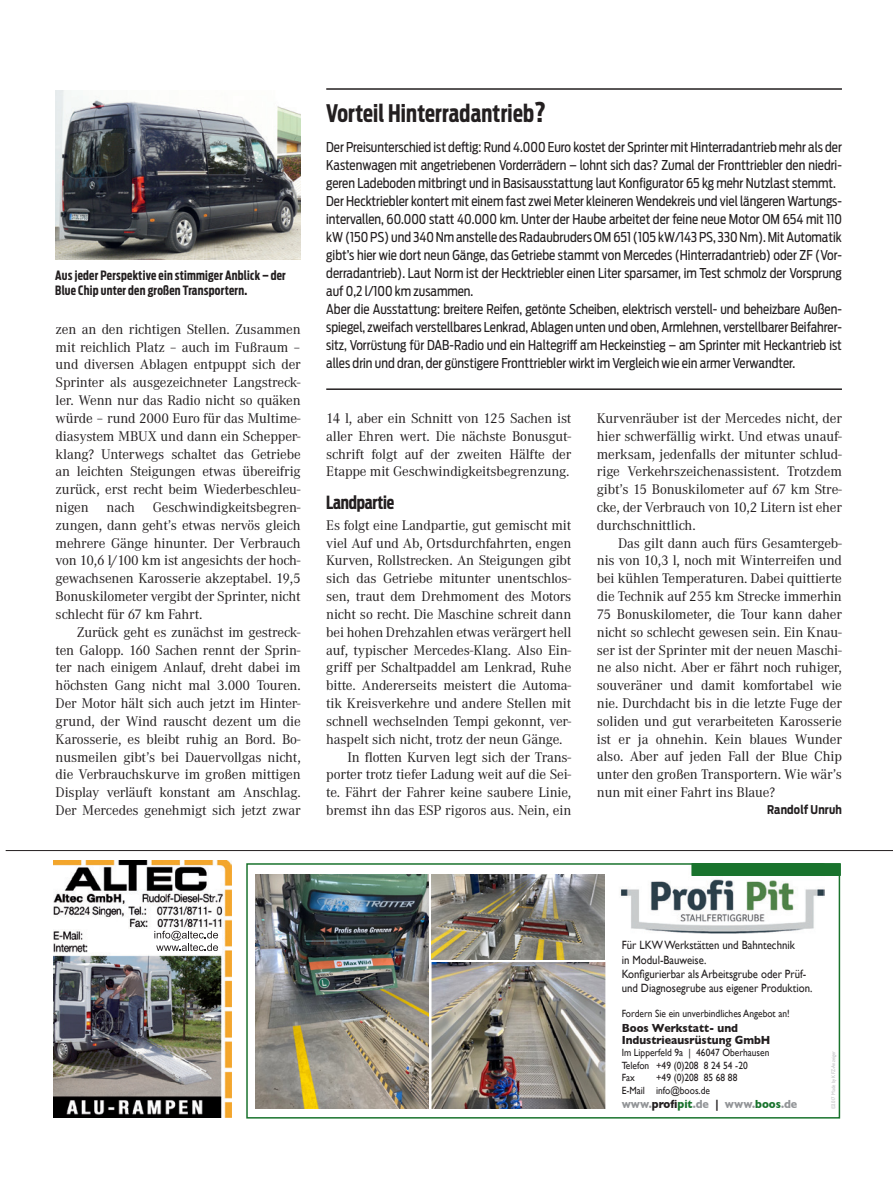
<style>
.page{position:relative;width:893px;height:1191px;background:#fff}
.page>*{position:absolute;margin:0;border:0;box-sizing:border-box;transform-origin:0 0}
.t1{font:700 24px "Antenna Extra Cond";letter-spacing:.01em;color:#231f20}
.t2{font:700 18px "Antenna Extra Cond";letter-spacing:-.01em;color:#231f20}
.t3{font:14.55px/17.9px "Corporate A";letter-spacing:-.01em;color:#231f20;text-align:justify}
.t4{font:13.5px/18px "Antenna Condensed";color:#231f20;scale:.95 1}
.t5{font:700 12.75px/15px "Antenna Extra Cond";letter-spacing:.02em;color:#231f20}
.t6{font:12px/14.4px "Gill Sans";color:#231f20;scale:.9 1}
.t7{font:700 12px/12px "Gill Sans";color:#231f20;scale:.9 1}
.t8{font:700 12px "Gill Sans";color:#939598;scale:.9 1}
.t9{font:700 12px "Antenna Condensed";letter-spacing:.015em;color:#231f20;scale:.95 1}
.t10{font:10.5px/12.6px "Gill Sans";color:#231f20;scale:.9 1}
.t11{font:5.25px "Gill Sans";color:#bcbdc0;scale:.9 1}
.s1{font-size:27px}
.s2{color:#231f20}
.s3{color:#19732d}
</style>
<div class="page">
<img style="left:56px;top:90px;width:244px;height:169px">
<img style="left:54px;top:860px;width:178px;height:257px">
<div style="left:120px;top:929px;width:102px;height:24px;background:#fff"></div>
<svg style="left:154px;top:930px;width:64px;height:21px"></svg>
<img style="left:620px;top:879px;width:204px;height:54px">
<div style="left:246px;top:863px;width:594px;height:255px;border:1px solid #19732d"></div>
<img style="left:432px;top:962px;width:173px;height:146px">
<img style="left:256px;top:874px;width:172px;height:234px">
<img style="left:432px;top:874px;width:173px;height:85px">
<div style="left:692px;top:864px;width:148px;height:11px;background:#19732d"></div>
<div style="left:691px;top:863px;width:150px;height:13px;border:1px solid #19732d"></div>
<hr style="left:6px;top:850px;width:887px;height:1px;background:#231f20">
<hr style="left:326px;top:388px;width:516px;height:2px;background:#231f20">
<hr style="left:326px;top:88px;width:516px;height:2px;background:#231f20">
<p class="t5" style="left:55px;top:268px;width:232px">Aus jeder Perspektive ein stimmiger Anblick – der<br>Blue Chip unter den großen Transportern.</p>
<p class="t3" style="left:56px;top:320px;width:247px">zen an den richtigen Stellen. Zusammen mit reichlich Platz – auch im Fußraum – und diversen Ablagen entpuppt sich der Sprinter als ausgezeichneter Langstreck&shy;ler. Wenn nur das Radio nicht so quäken würde – rund 2000 Euro für das Multime&shy;diasystem MBUX und dann ein Schepper&shy;klang? Unterwegs schaltet das Getriebe an leichten Steigungen etwas übereifrig zurück, erst recht beim Wiederbeschleu&shy;nigen nach Geschwindigkeitsbegren&shy;zungen, dann geht’s etwas nervös gleich mehrere Gänge hinunter. Der Verbrauch von 10,6 l/100 km ist angesichts der hoch&shy;gewachsenen Karosserie akzeptabel. 19,5<br>Bonuskilometer vergibt der Sprinter, nicht schlecht für 67 km Fahrt.</p>
<p class="t3" style="left:56px;top:623px;width:247px;text-indent:21px">Zurück geht es zunächst im gestreck&shy;ten Galopp. 160 Sachen rennt der Sprin&shy;ter nach einigem Anlauf, dreht dabei im höchsten Gang nicht mal 3.000 Touren.<br>Der Motor hält sich auch jetzt im Hinter&shy;grund, der Wind rauscht dezent um die Karosserie, es bleibt ruhig an Bord. Bo&shy;nusmeilen gibt’s bei Dauervollgas nicht, die Verbrauchskurve im großen mittigen Display verläuft konstant am Anschlag.<br>Der Mercedes genehmigt sich jetzt zwar</p>
<h1 class="t1" style="left:326px;top:98px;width:221px">Vorteil Hinterradantrieb<span class="s1">?</span></h1>
<p class="t4" style="left:326px;top:138px;width:544px">Der Preisunterschied ist deftig: Rund 4.000 Euro kostet der Sprinter mit Hinterradantrieb mehr als der Kastenwagen mit angetriebenen Vorderrädern – lohnt sich das? Zumal der Fronttriebler den niedri&shy;geren Ladeboden mitbringt und in Basisausstattung laut Konfigurator 65 kg mehr Nutzlast stemmt.<br>Der Hecktriebler kontert mit einem fast zwei Meter kleineren Wendekreis und viel längeren Wartungs&shy;intervallen, 60.000 statt 40.000 km. Unter der Haube arbeitet der feine neue Motor OM 654 mit 110 kW (150 PS) und 340 Nm anstelle des Radaubruders OM 651 (105 kW/143 PS, 330 Nm). Mit Automatik gibt’s hier wie dort neun Gänge, das Getriebe stammt von Mercedes (Hinterradantrieb) oder ZF (Vor&shy;derradantrieb). Laut Norm ist der Hecktriebler einen Liter sparsamer, im Test schmolz der Vorsprung auf 0,2 l/100 km zusammen.<br>Aber die Ausstattung: breitere Reifen, getönte Scheiben, elektrisch verstell- und beheizbare Außen&shy;spiegel, zweifach verstellbares Lenkrad, Ablagen unten und oben, Armlehnen, verstellbarer Beifahrer&shy;sitz, Vorrüstung für DAB-Radio und ein Haltegriff am Heckeinstieg – am Sprinter mit Heckantrieb ist alles drin und dran, der günstigere Fronttriebler wirkt im Vergleich wie ein armer Verwandter.</p>
<p class="t3" style="left:326px;top:409px;width:247px">14 l, aber ein Schnitt von 125 Sachen ist aller Ehren wert. Die nächste Bonusgut&shy;schrift folgt auf der zweiten Hälfte der Etappe mit Geschwindigkeitsbegrenzung.</p>
<p class="t2" style="left:326px;top:491px;width:70px">Landpartie</p>
<p class="t3" style="left:326px;top:516px;width:247px">Es folgt eine Landpartie, gut gemischt mit</p>
<p class="t3" style="left:326px;top:534px;width:247px">viel Auf und Ab, Ortsdurchfahrten, engen</p>
<p class="t3" style="left:326px;top:552px;width:247px">Kurven, Rollstrecken. An Steigungen gibt</p>
<p class="t3" style="left:326px;top:570px;width:247px">sich das Getriebe mitunter unentschlos-</p>
<p class="t3" style="left:326px;top:587px;width:247px">sen, traut dem Drehmoment des Motors</p>
<p class="t3" style="left:326px;top:605px;width:247px">nicht so recht. Die Maschine schreit dann</p>
<p class="t3" style="left:326px;top:623px;width:247px">bei hohen Drehzahlen etwas verärgert hell</p>
<p class="t3" style="left:326px;top:641px;width:247px">auf, typischer Mercedes-Klang. Also Ein-</p>
<p class="t3" style="left:326px;top:659px;width:247px">griff per Schaltpaddel am Lenkrad, Ruhe</p>
<p class="t3" style="left:326px;top:677px;width:247px">bitte. Andererseits meistert die Automa-</p>
<p class="t3" style="left:326px;top:694px;width:247px">tik Kreisverkehre und andere Stellen mit</p>
<p class="t3" style="left:326px;top:712px;width:247px">schnell wechselnden Tempi gekonnt, ver-</p>
<p class="t3" style="left:326px;top:730px;width:238px">haspelt sich nicht, trotz der neun Gänge.</p>
<p class="t3" style="left:347px;top:748px;width:225px">In flotten Kurven legt sich der Trans-</p>
<p class="t3" style="left:326px;top:766px;width:247px">porter trotz tiefer Ladung weit auf die Sei-</p>
<p class="t3" style="left:326px;top:783px;width:247px">te. Fährt der Fahrer keine saubere Linie,</p>
<p class="t3" style="left:326px;top:801px;width:247px">bremst ihn das ESP rigoros aus. Nein, ein</p>
<p class="t3" style="left:597px;top:409px;width:247px">Kurvenräuber ist der Mercedes nicht, der hier schwerfällig wirkt. Und etwas unauf&shy;merksam, jedenfalls der mitunter schlud&shy;rige Verkehrszeichenassistent. Trotzdem gibt’s 15 Bonuskilometer auf 67 km Stre&shy;cke, der Verbrauch von 10,2 Litern ist eher durchschnittlich.</p>
<p class="t3" style="left:597px;top:534px;width:247px;text-indent:21px">Das gilt dann auch fürs Gesamtergeb&shy;nis von 10,3 l, noch mit Winterreifen und bei kühlen Temperaturen. Dabei quittierte die Technik auf 255 km Strecke immerhin 75 Bonuskilometer, die Tour kann daher nicht so schlecht gewesen sein. Ein Knau&shy;ser ist der Sprinter mit der neuen Maschi&shy;ne also nicht. Aber er fährt noch ruhiger, souveräner und damit komfortabel wie nie. Durchdacht bis in die letzte Fuge der soliden und gut verarbeiteten Karosserie ist er ja ohnehin. Kein blaues Wunder also. Aber auf jeden Fall der Blue Chip unter den großen Transportern. Wie wär’s nun mit einer Fahrt ins Blaue?</p>
<p class="t9" style="left:767px;top:802px;width:80px">Randolf Unruh</p>
<p class="t6" style="left:622px;top:937px;width:213px">Für LKW Werkstätten und Bahntechnik<br>in Modul-Bauweise.<br>Konfigurierbar als Arbeitsgrube oder Prüf&shy;und Diagnosegrube aus eigener Produktion.</p>
<p class="t10" style="left:622px;top:1006px;width:188px">Fordern Sie ein unverbindliches Angebot an!</p>
<p class="t7" style="left:622px;top:1021px;width:167px">Boos Werkstatt- und<br>Industrieausrüstung GmbH</p>
<p class="t10" style="left:622px;top:1046px;width:166px">Im Lipperfeld 9a | 46047 Oberhausen<br>Telefon +49 (0)208 8 24 54 -20<br>Fax</p>
<p class="t10" style="left:622px;top:1071px;width:130px;text-indent:34px">+49 (0)208 85 68 88<br>E-Mail info@boos.de</p>
<p class="t8" style="left:622px;top:1094px;width:197px">www.<span class="s2">profi</span><span class="s3">pit</span>.de <span class="s2">|</span> www.<span class="s3">boos</span>.de</p>
<p class="t11" style="left:830px;top:1109px;width:66px;rotate:-90deg">©2017 Made by KFZ-Anzeiger</p>
</div>
